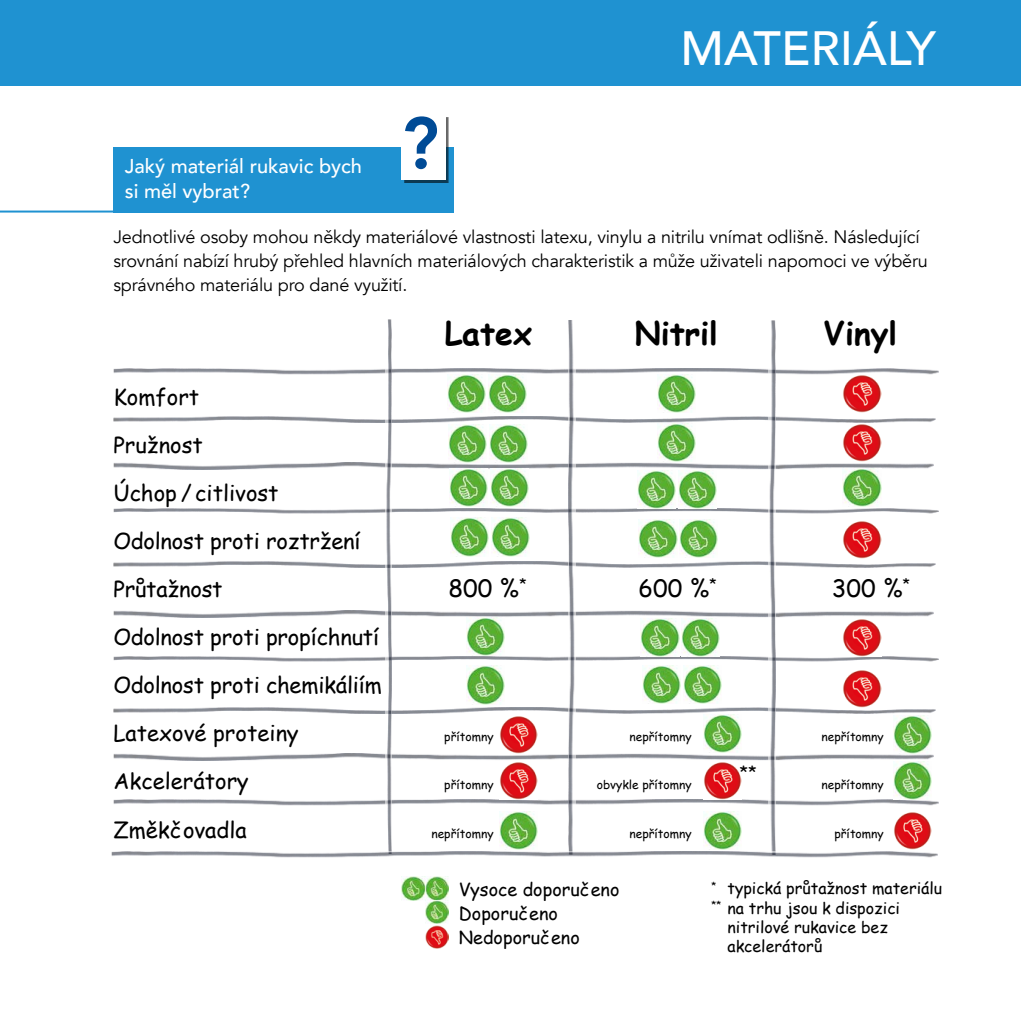
<style>
.page{position:relative;width:1021px;height:1021px;background:#fff}
.page>*{position:absolute;margin:0;border:0;box-sizing:border-box;transform-origin:0 0}
.t1{font:800 72px "Avenir LT Com";color:#004b96}
.t2{font:500 48px "Avenir LT Com";color:#fff}
.t3{font:700 32px "Comic Sans MS";color:#000}
.t4{font:24px "Comic Sans MS";color:#000}
.t5{font:22px/48px "Comic Sans MS";color:#000}
.t6{font:500 20px/24px "Avenir LT Com";color:#fff}
.t7{font:18px/24px "Avenir LT Com";letter-spacing:-.01em;color:#000}
.t8{font:18px/24px "Comic Sans MS";color:#000}
.t9{font:16px "Comic Sans MS";color:#000}
.t10{font:12px "Comic Sans MS";color:#000}
</style>
<div class="page">
<div style="left:0;top:0;width:1020px;height:85px;background:#1f92d1"></div>
<div style="left:113px;top:147px;width:341px;height:65px;background:#1f92d1"></div>
<div style="left:404px;top:117px;width:45px;height:66px;background:#000;opacity:.6"></div>
<div style="left:401px;top:114px;width:45px;height:66px;background:#fff"></div>
<img style="left:113px;top:416px;width:822px;height:6px">
<img style="left:113px;top:462px;width:821px;height:7px">
<img style="left:113px;top:508px;width:825px;height:6px">
<img style="left:113px;top:561px;width:822px;height:6px">
<img style="left:113px;top:610px;width:821px;height:7px">
<img style="left:113px;top:656px;width:825px;height:7px">
<img style="left:113px;top:707px;width:822px;height:6px">
<img style="left:113px;top:754px;width:821px;height:6px">
<img style="left:113px;top:799px;width:825px;height:7px">
<img style="left:113px;top:369px;width:825px;height:6px">
<img style="left:385px;top:320px;width:7px;height:531px">
<img style="left:568px;top:320px;width:7px;height:531px">
<img style="left:768px;top:320px;width:7px;height:531px">
<img style="left:657px;top:375px;width:38px;height:38px">
<img style="left:704px;top:762px;width:37px;height:37px">
<img style="left:657px;top:423px;width:38px;height:38px">
<img style="left:637px;top:470px;width:38px;height:38px">
<img style="left:678px;top:470px;width:38px;height:38px">
<img style="left:703px;top:714px;width:38px;height:38px">
<img style="left:703px;top:811px;width:38px;height:38px">
<img style="left:639px;top:519px;width:38px;height:38px">
<img style="left:679px;top:519px;width:38px;height:38px">
<img style="left:641px;top:618px;width:38px;height:38px">
<img style="left:681px;top:618px;width:39px;height:38px">
<img style="left:642px;top:666px;width:38px;height:38px">
<img style="left:683px;top:666px;width:38px;height:38px">
<img style="left:447px;top:375px;width:38px;height:38px">
<img style="left:488px;top:375px;width:38px;height:38px">
<img style="left:448px;top:424px;width:38px;height:38px">
<img style="left:489px;top:424px;width:38px;height:38px">
<img style="left:449px;top:468px;width:38px;height:38px">
<img style="left:490px;top:468px;width:38px;height:38px">
<img style="left:450px;top:518px;width:38px;height:38px">
<img style="left:491px;top:518px;width:38px;height:38px">
<img style="left:466px;top:617px;width:38px;height:38px">
<img style="left:466px;top:666px;width:38px;height:38px">
<img style="left:499px;top:811px;width:38px;height:38px">
<img style="left:500px;top:716px;width:37px;height:38px">
<img style="left:500px;top:762px;width:37px;height:37px">
<img style="left:894px;top:812px;width:37px;height:37px">
<img style="left:843px;top:619px;width:38px;height:37px">
<img style="left:843px;top:670px;width:38px;height:37px">
<img style="left:843px;top:521px;width:38px;height:37px">
<img style="left:843px;top:424px;width:38px;height:37px">
<img style="left:843px;top:375px;width:38px;height:38px">
<img style="left:893px;top:715px;width:38px;height:39px">
<img style="left:893px;top:761px;width:38px;height:38px">
<img style="left:842px;top:468px;width:39px;height:38px">
<hr style="left:0;top:210px;width:181px;height:2px;background:#1f92d1">
<img style="left:401px;top:876px;width:48px;height:24px">
<img style="left:425px;top:925px;width:24px;height:23px">
<img style="left:425px;top:900px;width:24px;height:23px">
<img style="left:112px;top:851px;width:825px;height:7px">
<p class="t6" style="left:125px;top:155px;width:239px">Jaký materiál rukavic bych si měl vybrat?</p>
<h1 class="t1" style="left:401px;top:101px;width:39px">?</h1>
<h2 class="t2" style="left:680px;top:20px;width:257px">MATERIÁLY</h2>
<p class="t7" style="left:113px;top:225px;width:816px">Jednotlivé osoby mohou někdy materiálové vlastnosti latexu, vinylu a nitrilu vnímat odlišně. Následující srovnání nabízí hrubý přehled hlavních materiálových charakteristik a může uživateli napomoci ve výběru správného materiálu pro dané využití.</p>
<p class="t5" style="left:113px;top:372px;width:249px">Komfort<br>Pružnost<br>Úchop / citlivost<br>Odolnost proti roztržení<br>Průtažnost</p>
<p class="t5" style="left:113px;top:612px;width:270px;text-align:justify">Odolnost proti propíchnutí Odolnost proti chemikáliím Latexové proteiny</p>
<h3 class="t3" style="left:444px;top:310px;width:89px">Latex</h3>
<h3 class="t3" style="left:634px;top:310px;width:85px">Nitril</h3>
<h3 class="t3" style="left:823px;top:310px;width:75px">Vinyl</h3>
<h3 class="t4" style="left:448px;top:571px;width:80px">800 %<sup>*</sup></h3>
<h3 class="t4" style="left:638px;top:571px;width:80px">600 %<sup>*</sup></h3>
<h3 class="t4" style="left:831px;top:571px;width:80px">300 %<sup>*</sup></h3>
<p class="t10" style="left:444px;top:728px;width:51px">přítomny</p>
<p class="t10" style="left:629px;top:728px;width:64px">nepřítomny</p>
<p class="t10" style="left:821px;top:728px;width:64px">nepřítomny</p>
<p class="t9" style="left:740px;top:760px;width:18px">**</p>
<p class="t5" style="left:113px;top:756px;width:137px">Akcelerátory</p>
<p class="t10" style="left:444px;top:776px;width:51px">přítomny</p>
<p class="t10" style="left:821px;top:776px;width:64px">nepřítomny</p>
<p class="t5" style="left:113px;top:804px;width:135px">Změkčovadla</p>
<p class="t10" style="left:431px;top:824px;width:64px">nepřítomny</p>
<p class="t10" style="left:629px;top:824px;width:64px">nepřítomny</p>
<p class="t10" style="left:834px;top:824px;width:51px">přítomny</p>
<p class="t10" style="left:597px;top:776px;width:96px">obvykle přítomny</p>
<p class="t8" style="left:459px;top:876px;width:162px">Vysoce doporučeno<br>Doporučeno<br>Nedoporučeno</p>
<p class="t9" style="left:711px;top:876px;width:232px"><sup>*</sup> typická průtažnost materiálu</p>
<p class="t9" style="left:711px;top:895px;width:190px"><sup>**</sup> na trhu jsou k dispozici</p>
<p class="t9" style="left:727px;top:915px;width:162px">nitrilové rukavice bez</p>
<p class="t9" style="left:727px;top:934px;width:96px">akcelerátorů</p>
</div>
